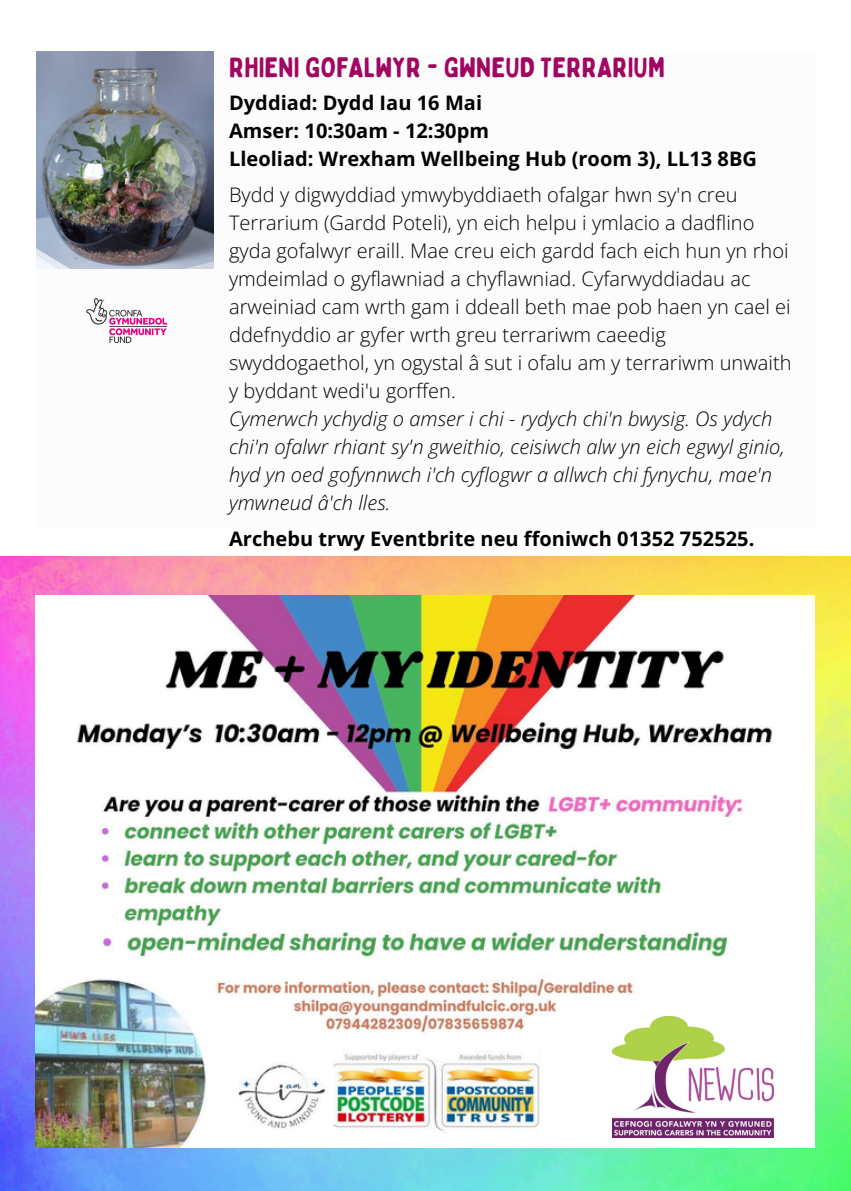
<style>
.page{position:relative;width:851px;height:1191px;background:#fff}
.page>*{position:absolute;margin:0;border:0;box-sizing:border-box;transform-origin:0 0}
.t1{font:28px "Bobby Jones Soft";color:#a10761}
.t2{font:300 20px/28px "Open Sans";color:#000}
.t3{font:italic 300 20px/28px "Open Sans";color:#000}
.t4{font:700 20px/28px "Open Sans";letter-spacing:.005em;color:#000}
</style>
<div class="page">
<img style="left:37px;top:51px;width:177px;height:218px">
<img style="left:86px;top:298px;width:82px;height:45px">
<img style="left:0;top:557px;width:850px;height:634px">
<img style="left:36px;top:595px;width:778px;height:552px">
<img style="left:612px;top:1016px;width:161px;height:122px">
<p class="t1" style="left:229px;top:50px;width:437px">RHIENI GOFALWYR - GWNEUD TERRARIUM</p>
<p class="t4" style="left:229px;top:89px;width:529px">Dyddiad: Dydd Iau 16 Mai<br>Amser: 10:30am - 12:30pm<br>Lleoliad: Wrexham Wellbeing Hub (room 3), LL13 8BG</p>
<h2 class="t2" style="left:229px;top:181px;width:564px">Bydd y digwyddiad ymwybyddiaeth ofalgar hwn sy'n creu Terrarium (Gardd Poteli), yn eich helpu i ymlacio a dadflino gyda gofalwyr eraill. Mae creu eich gardd fach eich hun yn rhoi ymdeimlad o gyflawniad a chyflawniad. Cyfarwyddiadau ac arweiniad cam wrth gam i ddeall beth mae pob haen yn cael ei ddefnyddio ar gyfer wrth greu terrariwm caeedig swyddogaethol, yn ogystal â sut i ofalu am y terrariwm unwaith y byddant wedi'u gorffen.</h2>
<p class="t3" style="left:229px;top:405px;width:557px">Cymerwch ychydig o amser i chi - rydych chi'n bwysig. Os ydych chi'n ofalwr rhiant sy'n gweithio, ceisiwch alw yn eich egwyl ginio, hyd yn oed gofynnwch i'ch cyflogwr a allwch chi fynychu, mae'n ymwneud â'ch lles.</p>
<p class="t4" style="left:229px;top:525px;width:527px">Archebu trwy Eventbrite neu ffoniwch 01352 752525.</p>
</div>
